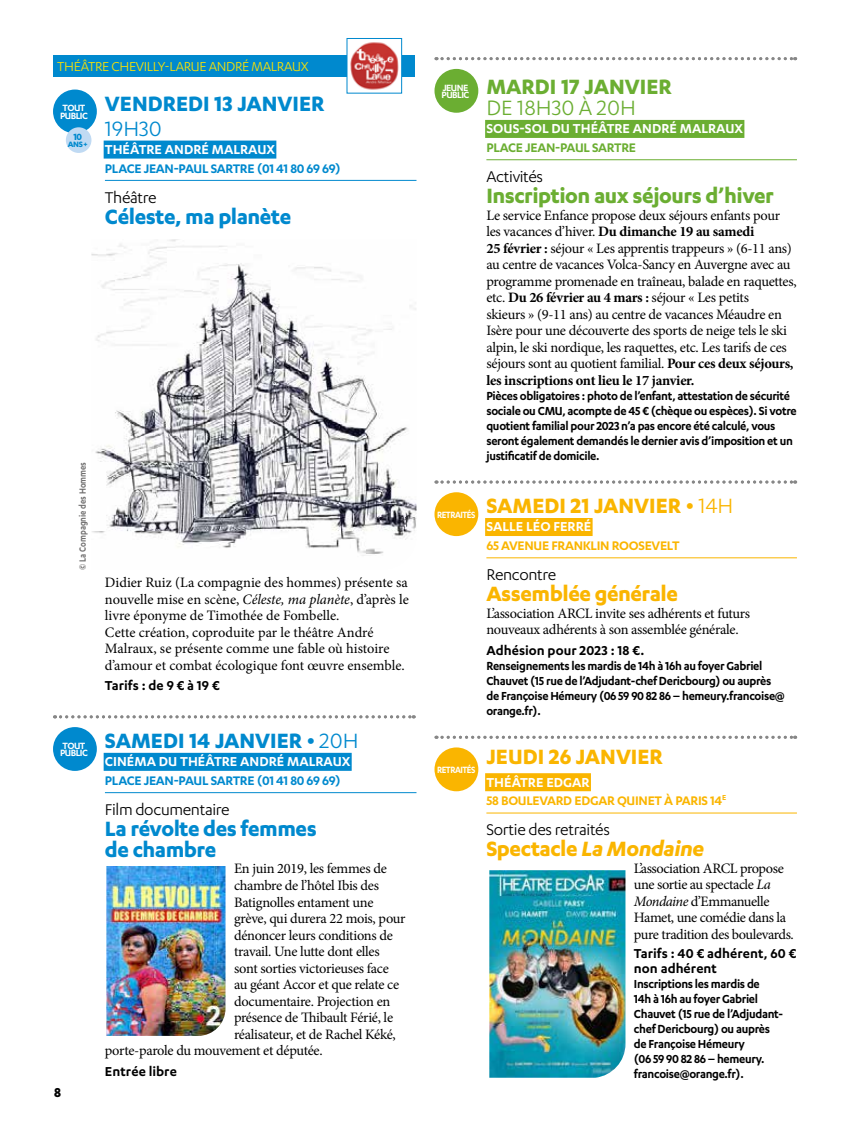
<style>
.page{position:relative;width:851px;height:1132px;background:#fff}
.page>*{position:absolute;margin:0;border:0;box-sizing:border-box;transform-origin:0 0}
.t1{font:700 24px/21px "Karbon";letter-spacing:-.02em;color:#0089ce}
.t2{font:700 24px "Karbon";color:#0089ce}
.t3{font:700 24px "Karbon";color:#fab500}
.t4{font:700 24px "Karbon";letter-spacing:-.02em;color:#6bae32}
.t5{font:italic 700 24px "Karbon";letter-spacing:-.02em;color:#fab500}
.t6{font:700 24px "Karbon";letter-spacing:-.02em;color:#fab500}
.t7{font:700 24px "Karbon";color:#6bae32}
.t8{font:24px "Karbon";color:#6bae32}
.t9{font:24px "Karbon";color:#0089ce}
.t10{font:18px "Karbon";letter-spacing:-.02em;color:#000}
.t11{font:600 15px "Karbon";color:#fff}
.t12{font:600 15px/15px "Karbon";letter-spacing:.005em;color:#000}
.t13{font:15px "Karbon";letter-spacing:-.025em;color:#ffe300}
.t14{font:700 15px "Karbon";color:#000}
.t15{font:14.4px/16.5px "Minion Pro";letter-spacing:-.02em;color:#000}
.t16{font:14.4px/16.5px "Minion Pro";color:#000}
.t17{font:600 14.4px "Karbon";letter-spacing:-.02em;color:#0089ce}
.t18{font:600 14.4px "Karbon";letter-spacing:-.02em;color:#fab500}
.t19{font:600 14.4px "Karbon";letter-spacing:-.02em;color:#6bae32}
.t20{font:600 13.5px/15px "Karbon";letter-spacing:-.025em;color:#000;scale:.96 1}
.t21{font:600 10.5px/7.5px "Karbon";letter-spacing:-.05em;color:#fff}
.t22{font:600 10.5px "Karbon";color:#706f6f;scale:.85 1}
.t23{font:600 10.5px "Karbon";letter-spacing:-.05em;color:#fff;scale:.9 1}
.t24{font:700 10.5px "Karbon";color:#0089ce}
.t25{font:700 9px "Karbon";color:#0089ce}
.s1{font-style:italic}
.s2{font-weight:400}
.s3{font-weight:700}
.s4{font-style:normal}
</style>
<div class="page">
<div style="left:53px;top:55px;width:361px;height:21px;background:#0089ce"></div>
<img style="left:349px;top:42px;width:51px;height:48px">
<div style="left:347px;top:38px;width:55px;height:55px;border:1px solid #0089ce"></div>
<div style="left:104px;top:140px;width:172px;height:18px;background:#0089ce"></div>
<hr style="left:105px;top:180px;width:311px;height:1px;background:#0089ce">
<div style="left:104px;top:752px;width:247px;height:18px;background:#0089ce"></div>
<hr style="left:105px;top:792px;width:311px;height:1px;background:#0089ce">
<div style="left:53px;top:89px;width:44px;height:44px;background:#0089ce;border-radius:50%"></div>
<svg style="left:54px;top:715px;width:360px;height:3px"></svg>
<div style="left:53px;top:726px;width:44px;height:44px;background:#0089ce;border-radius:50%"></div>
<div style="left:485px;top:120px;width:259px;height:18px;background:#6bae32"></div>
<hr style="left:486px;top:159px;width:310px;height:1px;background:#6bae32">
<div style="left:485px;top:518px;width:107px;height:18px;background:#fab500"></div>
<hr style="left:486px;top:557px;width:310px;height:1px;background:#fab500">
<div style="left:485px;top:773px;width:106px;height:18px;background:#fab500"></div>
<hr style="left:486px;top:812px;width:310px;height:1px;background:#fab500">
<svg style="left:436px;top:57px;width:359px;height:3px"></svg>
<div style="left:434px;top:69px;width:44px;height:44px;background:#6bae32;border-radius:50%"></div>
<svg style="left:436px;top:480px;width:359px;height:3px"></svg>
<div style="left:434px;top:492px;width:44px;height:44px;background:#fab500;border-radius:50%"></div>
<svg style="left:436px;top:735px;width:359px;height:3px"></svg>
<div style="left:434px;top:747px;width:44px;height:44px;background:#fab500;border-radius:50%"></div>
<div style="left:66px;top:127px;width:25px;height:26px;background:#c0daf3;border-radius:50%"></div>
<img style="left:91px;top:239px;width:325px;height:317px">
<img style="left:489px;top:870px;width:136px;height:207px">
<img style="left:106px;top:866px;width:119px;height:169px">
<p class="t13" style="left:57px;top:58px;width:253px">THÉÂTRE CHEVILLY-LARUE ANDRÉ MALRAUX</p>
<p class="t21" style="left:60px;top:104px;width:29px">TOUT<br>PUBLIC</p>
<h1 class="t2" style="left:105px;top:90px;width:221px">VENDREDI 13 JANVIER</h1>
<h1 class="t9" style="left:105px;top:115px;width:58px">19H30</h1>
<p class="t11" style="left:105px;top:141px;width:172px">THÉÂTRE ANDRÉ MALRAUX</p>
<p class="t17" style="left:105px;top:160px;width:237px">PLACE JEAN-PAUL SARTRE (01 41 80 69 69)</p>
<p class="t10" style="left:105px;top:187px;width:53px">Théâtre</p>
<h1 class="t1" style="left:105px;top:205px;width:188px">Céleste, ma planète</h1>
<p class="t24" style="left:74px;top:131px;width:10px">10</p>
<p class="t25" style="left:68px;top:139px;width:21px">ANS +</p>
<p class="t22" style="left:77px;top:569px;width:128px;rotate:-90deg">© La Compagnie des Hommes</p>
<p class="t21" style="left:60px;top:741px;width:29px">TOUT<br>PUBLIC</p>
<p class="t14" style="left:54px;top:1083px;width:8px">8</p>
<p class="t16" style="left:105px;top:574px;width:305px">Didier Ruiz (La compagnie des hommes) présente sa nouvelle mise en scène, <span class="s1">Céleste, ma planète</span>, d’après le livre éponyme de Timothée de Fombelle.<br>Cette création, coproduite par le théâtre André Malraux, se présente comme une fable où histoire d’amour et combat écologique font œuvre ensemble.</p>
<p class="t12" style="left:105px;top:677px;width:116px">Tarifs : de 9 € à 19 €</p>
<h1 class="t2" style="left:105px;top:727px;width:255px">SAMEDI 14 JANVIER • <span class="s2">20H</span></h1>
<p class="t11" style="left:105px;top:752px;width:247px">CINÉMA DU THÉÂTRE ANDRÉ MALRAUX</p>
<p class="t17" style="left:105px;top:772px;width:237px">PLACE JEAN-PAUL SARTRE (01 41 80 69 69)</p>
<p class="t10" style="left:105px;top:799px;width:126px">Film documentaire</p>
<h1 class="t1" style="left:105px;top:817px;width:213px">La révolte des femmes de chambre</h1>
<p class="t15" style="left:234px;top:860px;width:154px">En juin 2019, les femmes de</p>
<p class="t15" style="left:234px;top:876px;width:146px">chambre de l’hôtel Ibis des</p>
<p class="t15" style="left:234px;top:893px;width:141px">Batignolles entament une</p>
<p class="t15" style="left:234px;top:909px;width:173px">grève, qui durera 22 mois, pour</p>
<p class="t15" style="left:234px;top:926px;width:160px">dénoncer leurs conditions de</p>
<p class="t15" style="left:234px;top:942px;width:147px">travail. Une lutte dont elles</p>
<p class="t15" style="left:234px;top:959px;width:156px">sont sorties victorieuses face</p>
<p class="t15" style="left:234px;top:975px;width:167px">au géant Accor et que relate ce</p>
<p class="t15" style="left:234px;top:992px;width:158px">documentaire. Projection en</p>
<p class="t15" style="left:234px;top:1008px;width:161px">présence de Thibault Férié, le</p>
<p class="t15" style="left:234px;top:1025px;width:163px">réalisateur, et de Rachel Kéké,</p>
<p class="t15" style="left:105px;top:1041px;width:219px">porte-parole du mouvement et députée.</p>
<p class="t12" style="left:105px;top:1062px;width:73px">Entrée libre</p>
<p class="t21" style="left:441px;top:83px;width:29px">JEUNE<br>PUBLIC</p>
<h1 class="t7" style="left:486px;top:73px;width:187px">MARDI 17 JANVIER</h1>
<h1 class="t8" style="left:486px;top:95px;width:151px">DE 18H30 À 20H</h1>
<p class="t11" style="left:486px;top:120px;width:258px">SOUS-SOL DU THÉÂTRE ANDRÉ MALRAUX</p>
<p class="t19" style="left:486px;top:139px;width:151px">PLACE JEAN-PAUL SARTRE</p>
<p class="t10" style="left:486px;top:167px;width:58px">Activités</p>
<h1 class="t4" style="left:486px;top:182px;width:289px">Inscription aux séjours d’hiver</h1>
<p class="t15" style="left:486px;top:207px;width:312px">Le service Enfance propose deux séjours enfants pour les vacances d’hiver. <span class="s3">Du dimanche 19 au samedi<br>25 février :</span> séjour « Les apprentis trappeurs » (6-11 ans) au centre de vacances Volca-Sancy en Auvergne avec au programme promenade en traîneau, balade en raquettes, etc. <span class="s3">Du 26 février au 4 mars :</span> séjour « Les petits<br>skieurs » (9-11 ans) au centre de vacances Méaudre en Isère pour une découverte des sports de neige tels le ski alpin, le ski nordique, les raquettes, etc. Les tarifs de ces séjours sont au quotient familial. <span class="s3">Pour ces deux séjours, les inscriptions ont lieu le 17 janvier.</span></p>
<p class="t20" style="left:486px;top:387px;width:325px">Pièces obligatoires : photo de l’enfant, attestation de sécurité sociale ou CMU, acompte de 45 € (chèque ou espèces). Si votre quotient familial pour 2023 n’a pas encore été calculé, vous seront également demandés le dernier avis d’imposition et un justificatif de domicile.</p>
<p class="t23" style="left:437px;top:508px;width:44px">RETRAITÉS</p>
<h1 class="t3" style="left:486px;top:492px;width:248px">SAMEDI 21 JANVIER • <span class="s2">14H</span></h1>
<p class="t11" style="left:486px;top:518px;width:106px">SALLE LÉO FERRÉ</p>
<p class="t18" style="left:486px;top:537px;width:195px">65 AVENUE FRANKLIN ROOSEVELT</p>
<p class="t10" style="left:486px;top:564px;width:71px">Rencontre</p>
<h1 class="t6" style="left:486px;top:580px;width:193px">Assemblée générale</h1>
<p class="t15" style="left:486px;top:604px;width:265px">L’association ARCL invite ses adhérents et futurs nouveaux adhérents à son assemblée générale.</p>
<p class="t12" style="left:486px;top:642px;width:159px">Adhésion pour 2023 : 18 €.</p>
<p class="t20" style="left:486px;top:657px;width:312px">Renseignements les mardis de 14h à 16h au foyer Gabriel Chauvet (15 rue de l’Adjudant-chef Dericbourg) ou auprès de Françoise Hémeury (06 59 90 82 86 – hemeury.francoise@ orange.fr).</p>
<p class="t23" style="left:437px;top:763px;width:44px">RETRAITÉS</p>
<h1 class="t3" style="left:486px;top:743px;width:178px">JEUDI 26 JANVIER</h1>
<p class="t11" style="left:486px;top:773px;width:105px">THÉÂTRE EDGAR</p>
<p class="t18" style="left:486px;top:792px;width:241px">58 BOULEVARD EDGAR QUINET À PARIS 14<sup>E</sup></p>
<p class="t10" style="left:486px;top:819px;width:125px">Sortie des retraités</p>
<h1 class="t5" style="left:486px;top:835px;width:219px"><span class="s4">Spectacle</span> La Mondaine</h1>
<p class="t15" style="left:634px;top:859px;width:161px">L’association ARCL propose une sortie au spectacle <span class="s1">La<br>Mondaine</span> d’Emmanuelle<br>Hamet, une comédie dans la pure tradition des boulevards.</p>
<p class="t12" style="left:634px;top:945px;width:164px">Tarifs : 40 € adhérent, 60 € non adhérent</p>
<p class="t20" style="left:634px;top:975px;width:157px">Inscriptions les mardis de<br>14h à 16h au foyer Gabriel<br>Chauvet (15 rue de l’Adjudant&shy;chef Dericbourg) ou auprès de Françoise Hémeury<br>(06 59 90 82 86 – hemeury. francoise@orange.fr).</p>
</div>
